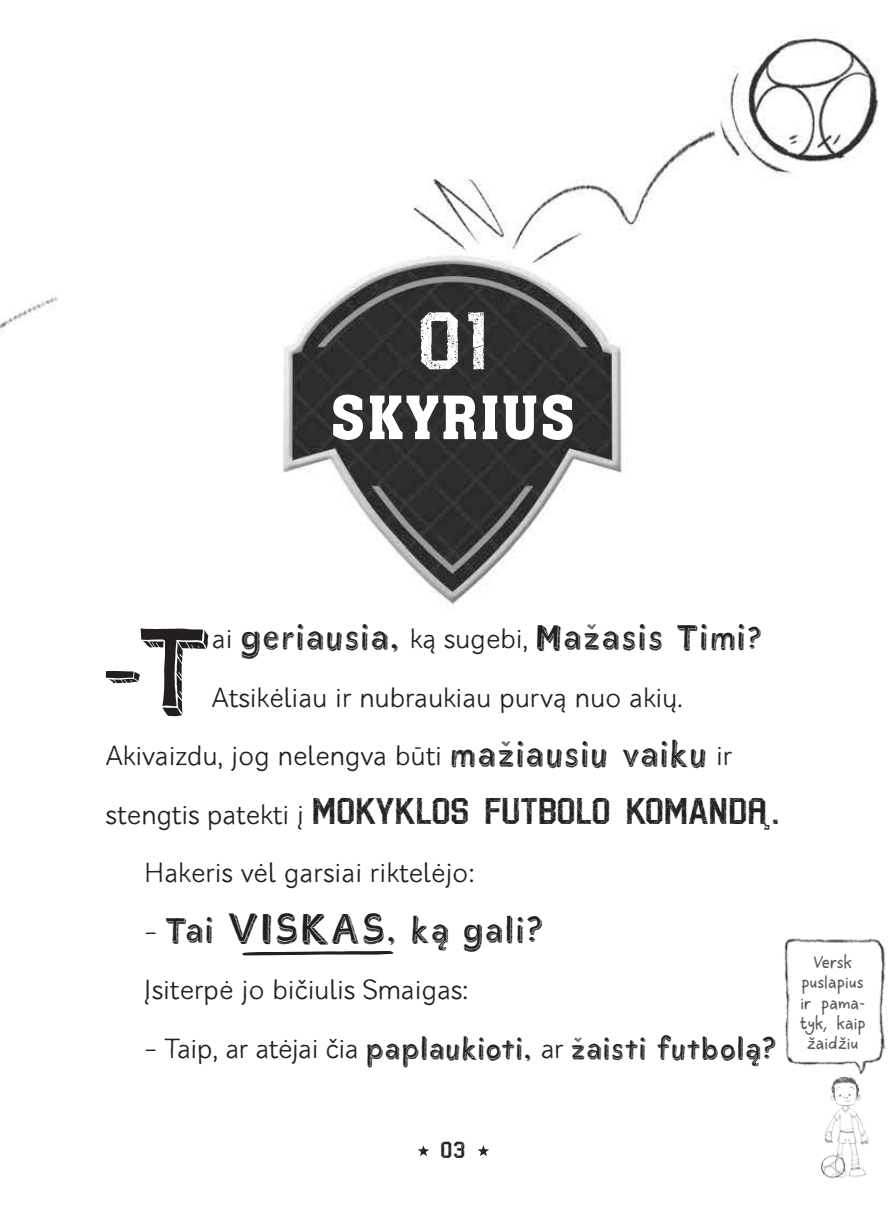
<style>
.page{position:relative;width:893px;height:1219px;background:#fff}
.page>*{position:absolute;margin:0;border:0;box-sizing:border-box;transform-origin:0 0}
.t1{font:89.55px "Bizzle Chizzle OTF Solo";color:#231f20}
.t2{font:78.75px "LHF Distressed Block";color:#fff;scale:1.05 1}
.t3{font:65.25px "Aachen Medium Plain";letter-spacing:.035em;color:#fff}
.t4{font:36px "LHF Distressed Block";color:#231f20}
.t5{font:31.5px "Bizzle Chizzle OTF Solo";letter-spacing:.04em;color:#231f20}
.t6{font:27px/58.5px "Mozzart Sketch";letter-spacing:-.005em;color:#231f20}
.t7{font:27px "Bizzle Chizzle OTF Solo";letter-spacing:.025em;color:#231f20}
.t8{font:22.5px "LHF Distressed Block";color:#231f20}
.t9{font:19.8px/20.2px "Pichon Body";color:#58595b;text-align:center}
.s1{font-size:107.55px}
.s2{font-family:"Mozzart Sketch";font-size:27px}
.s3{font-size:27px}
.s4{font-family:"Bizzle Chizzle OTF Solo";font-size:31.5px}
.s5{font-size:42.75px}
.s6{font-size:38.25px}
.s7{font-family:"Mozzart Sketch"}
</style>
<div class="page">
<img style="left:0;top:37px;width:879px;height:1119px">
<svg style="left:418px;top:1145px;width:11px;height:10px"></svg>
<svg style="left:478px;top:1145px;width:11px;height:10px"></svg>
<svg style="left:242px;top:950px;width:152px;height:5px"></svg>
<img style="left:775px;top:933px;width:111px;height:46px">
<img style="left:752px;top:979px;width:134px;height:200px">
<h2 class="t2" style="left:418px;top:293px;width:68px">01</h2>
<h3 class="t3" style="left:331px;top:382px;width:246px">SKYRIUS</h3>
<h1 class="t1" style="left:101px;top:608px;width:112px">–<span class="s1">T</span></h1>
<p class="t5" style="left:212px;top:615px;width:551px"><span class="s2">ai</span> geriausia, <span class="s2">ką sugebi,</span> Mažasis Timi<span class="s3">?</span></p>
<p class="t6" style="left:106px;top:668px;width:628px;text-indent:106px">Atsikėliau ir nubraukiau purvą nuo akių.<br>Akivaizdu, jog nelengva būti <span class="s4">mažiausiu vaiku</span> ir</p>
<h3 class="t4" style="left:106px;top:789px;width:675px"><span class="s2">stengtis patekti į</span> MOKYKLOS FUTBOLO KOMANDa<span class="s5">¸</span><span class="s6">.</span></h3>
<p class="t6" style="left:144px;top:843px;width:332px">Hakeris vėl garsiai riktelėjo:</p>
<p class="t5" style="left:144px;top:907px;width:400px"><span class="s2">–</span> Tai <span class="s6">VISKAS</span>, ką gali?</p>
<p class="t6" style="left:144px;top:960px;width:326px">Įsiterpė jo bičiulis Smaigas:</p>
<p class="t7" style="left:144px;top:1029px;width:634px"><span class="s7">– Taip, ar atėjai čia</span> paplaukioti, <span class="s7">ar</span> žaisti futbolą?</p>
<p class="t9" style="left:800px;top:952px;width:68px">Versk puslapius ir pama&shy;tyk, kaip žaidžiu</p>
<p class="t8" style="left:440px;top:1136px;width:26px">03</p>
</div>
